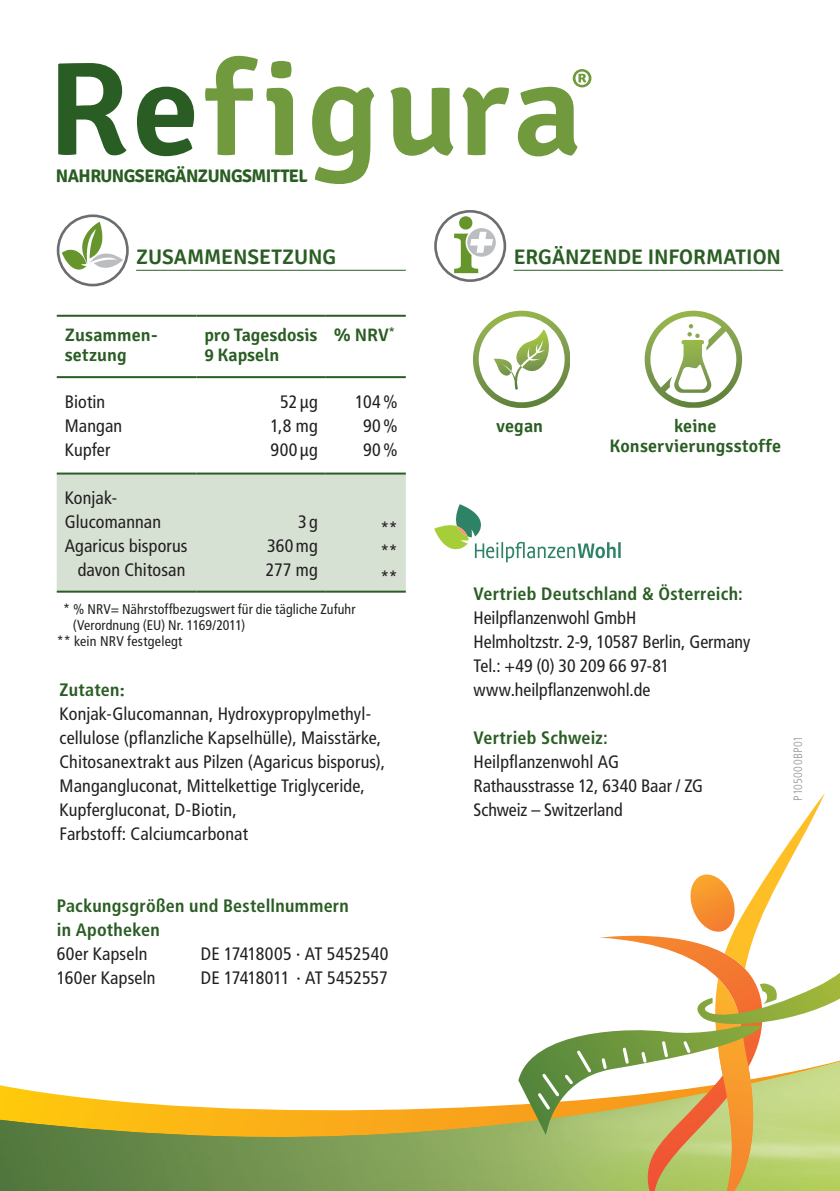
<style>
.page{position:relative;width:840px;height:1191px;background:#fff}
.page>*{position:absolute;margin:0;border:0;box-sizing:border-box;transform-origin:0 0}
.t1{font:600 21px "Signika";letter-spacing:-.005em;color:#2a5d23}
.t2{font:700 18.2px "Signika";letter-spacing:-.03em;color:#2a5d23}
.t3{font:condensed 18px/24px "Frutiger LT Std";letter-spacing:.005em;color:#231f20}
.t4{font:700 condensed 18px/24px "Frutiger LT Std";letter-spacing:.015em;color:#2a5d23}
.t5{font:600 18px/20px "Signika";letter-spacing:.005em;color:#2a5d23}
.t6{font:condensed 18px/24px "Frutiger LT Std";letter-spacing:.025em;color:#231f20;text-align:center}
.t7{font:condensed 14px "Frutiger LT Std";letter-spacing:.01em;color:#231f20}
.t8{font:300 condensed 12px "Frutiger LT Std";letter-spacing:.025em;color:#939598}
.s1{font-weight:700;color:#2a5d23}
.s2{font-family:"Signika";font-weight:600;font-stretch:normal;color:#2a5d23}
</style>
<div class="page">
<hr style="left:136px;top:270px;width:269px;height:1px;background:#2a5d23">
<div style="left:57px;top:214px;width:72px;height:72px;border:3px solid #6c6d70;border-radius:50%"></div>
<svg style="left:62px;top:222px;width:61px;height:51px"></svg>
<svg style="left:473px;top:311px;width:96px;height:97px"></svg>
<svg style="left:644px;top:311px;width:97px;height:97px"></svg>
<svg style="left:205px;top:56px;width:372px;height:128px"></svg>
<svg style="left:58px;top:63px;width:136px;height:93px"></svg>
<svg style="left:572px;top:69px;width:19px;height:18px"></svg>
<hr style="left:513px;top:270px;width:269px;height:1px;background:#2a5d23">
<div style="left:434px;top:210px;width:72px;height:72px;border:3px solid #6c6d70;border-radius:50%"></div>
<svg style="left:466px;top:227px;width:30px;height:30px"></svg>
<div style="left:465px;top:226px;width:32px;height:32px;border:2px solid #fff;border-radius:50%"></div>
<svg style="left:454px;top:216px;width:38px;height:57px"></svg>
<img style="left:0;top:1085px;width:518px;height:106px">
<svg style="left:518px;top:793px;width:321px;height:398px"></svg>
<svg style="left:434px;top:504px;width:186px;height:58px"></svg>
<div style="left:57px;top:474px;width:348px;height:116px;background:#d6e0d3"></div>
<hr style="left:57px;top:315px;width:139px;height:2px;background:#2a5d23">
<hr style="left:196px;top:315px;width:129px;height:2px;background:#2a5d23">
<hr style="left:325px;top:315px;width:80px;height:2px;background:#2a5d23">
<hr style="left:57px;top:376px;width:139px;height:2px;background:#2a5d23">
<hr style="left:196px;top:376px;width:129px;height:2px;background:#2a5d23">
<hr style="left:325px;top:376px;width:80px;height:2px;background:#2a5d23">
<hr style="left:57px;top:472px;width:139px;height:2px;background:#2a5d23">
<hr style="left:196px;top:472px;width:129px;height:2px;background:#2a5d23">
<hr style="left:325px;top:472px;width:80px;height:2px;background:#2a5d23">
<hr style="left:57px;top:590px;width:139px;height:2px;background:#2a5d23">
<hr style="left:196px;top:590px;width:129px;height:2px;background:#2a5d23">
<hr style="left:325px;top:590px;width:80px;height:2px;background:#2a5d23">
<p class="t2" style="left:56px;top:165px;width:253px">NAHRUNGSERGÄNZUNGSMITTEL</p>
<p class="t1" style="left:136px;top:245px;width:201px">ZUSAMMENSETZUNG</p>
<p class="t5" style="left:65px;top:325px;width:94px">Zusammen&shy;setzung</p>
<p class="t5" style="left:204px;top:325px;width:114px">pro Tagesdosis<br>9 Kapseln</p>
<p class="t5" style="left:333px;top:325px;width:62px">% NRV<sup>*</sup></p>
<p class="t3" style="left:65px;top:390px;width:59px">Biotin<br>Mangan<br>Kupfer</p>
<p class="t6" style="left:270px;top:390px;width:49px">52µg<br>1,8 mg<br>900µg</p>
<p class="t3" style="left:355px;top:390px;width:44px;text-align:center">104%<br>90%<br>90%</p>
<p class="t3" style="left:65px;top:486px;width:54px">Konjak-</p>
<p class="t3" style="left:65px;top:510px;width:98px">Glucomannan</p>
<p class="t3" style="left:65px;top:534px;width:124px">Agaricus bisporus</p>
<p class="t3" style="left:78px;top:558px;width:109px">davon Chitosan</p>
<p class="t3" style="left:266px;top:510px;width:53px;text-align:justify;text-indent:32px">3g 360mg 277 mg</p>
<p class="t3" style="left:380px;top:517px;width:19px">** **</p>
<p class="t3" style="left:380px;top:566px;width:19px">**</p>
<p class="t7" style="left:63px;top:601px;width:294px">* % NRV= Nährstoffbezugswert für die tägliche Zufuhr</p>
<p class="t7" style="left:73px;top:617px;width:174px">(Verordnung (EU) Nr. 1169/2011)</p>
<p class="t7" style="left:57px;top:633px;width:127px">** kein NRV festgelegt</p>
<p class="t3" style="left:60px;top:678px;width:327px"><span class="s1">Zutaten</span><span class="s2">:<br></span>Konjak-Glucomannan, Hydroxypropylmethyl&shy;cellulose (pflanzliche Kapselhülle), Maisstärke, Chitosanextrakt aus Pilzen (Agaricus bisporus), Mangangluconat, Mittelkettige Triglyceride, Kupfergluconat, D-Biotin,<br>Farbstoff: Calciumcarbonat</p>
<p class="t4" style="left:57px;top:894px;width:293px">Packungsgrößen und Bestellnummern in Apotheken</p>
<p class="t3" style="left:57px;top:942px;width:92px">60er Kapseln</p>
<p class="t3" style="left:201px;top:942px;width:189px">DE 17418005 · AT 5452540</p>
<p class="t3" style="left:57px;top:966px;width:100px">160er Kapseln</p>
<p class="t3" style="left:201px;top:966px;width:188px">DE 17418011 · AT 5452557</p>
<p class="t1" style="left:513px;top:245px;width:269px">ERGÄNZENDE INFORMATION</p>
<p class="t5" style="left:496px;top:416px;width:48px">vegan</p>
<p class="t5" style="left:609px;top:416px;width:173px;text-align:center">keine<br>Konservierungsstoffe</p>
<p class="t4" style="left:473px;top:582px;width:271px">Vertrieb Deutschland &amp; Österreich:</p>
<p class="t3" style="left:473px;top:606px;width:278px">Heilpflanzenwohl GmbH<br>Helmholtzstr. 2-9, 10587 Berlin, Germany<br>Tel.: +49 (0) 30 209 66 97-81 www.heilpflanzenwohl.de</p>
<p class="t4" style="left:473px;top:726px;width:136px">Vertrieb Schweiz:</p>
<p class="t3" style="left:473px;top:750px;width:231px">Heilpflanzenwohl AG<br>Rathausstrasse 12, 6340 Baar / ZG<br>Schweiz – Switzerland</p>
<p class="t8" style="left:790px;top:801px;width:67px;rotate:-90deg">P105000BP01</p>
</div>
